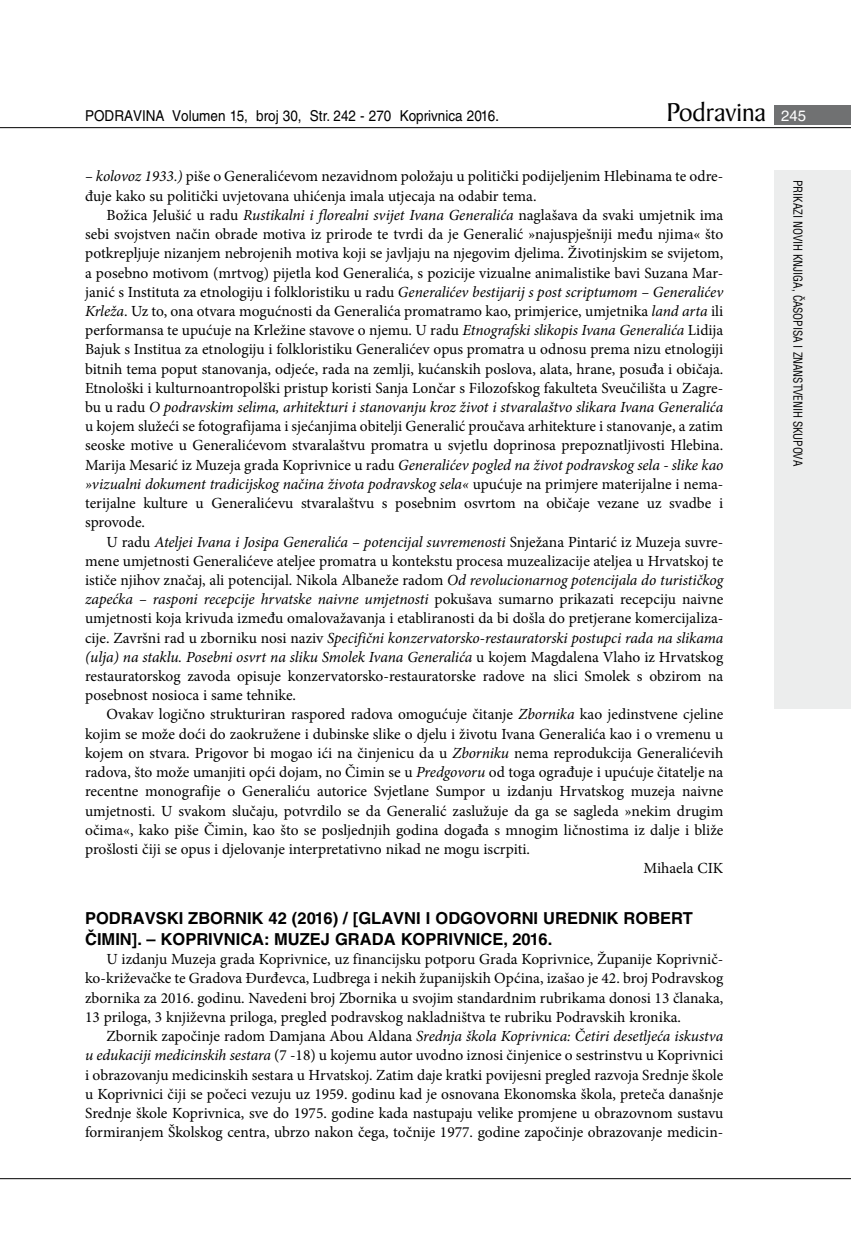
<style>
.page{position:relative;width:851px;height:1234px;background:#fff}
.page>*{position:absolute;margin:0;border:0;box-sizing:border-box;transform-origin:0 0}
.t1{font:27.6px "Baker Signet BT";color:#000}
.t2{font:700 16.5px/21px "Helvetica LT Skin 29";color:#000}
.t3{font:15.45px/19.2px "Minion Pro";color:#000;text-align:justify}
.t4{font:italic 15.45px "Minion Pro";letter-spacing:-.005em;color:#000}
.t5{font:15px "Helvetica LT Skin 29";color:#000;scale:.9 1}
.t6{font:condensed 12px "Helvetica LT Skin 29";letter-spacing:-.005em;color:#000;scale:.95 1}
.s1{font-family:"Helvetica LT Skin 29";font-size:15px;color:#fff}
.s2{font-style:italic}
.s3{font-style:normal}
</style>
<div class="page">
<div style="left:774px;top:170px;width:76px;height:538px;background:#eceded"></div>
<div style="left:774px;top:105px;width:76px;height:19px;background:#707172"></div>
<hr style="left:0;top:127px;width:850px;height:1px;background:#000">
<hr style="left:0;top:1177px;width:850px;height:1px;background:#000">
<p class="t5" style="left:85px;top:107px;width:462px">PODRAVINA Volumen 15, broj 30, Str. 242 - 270 Koprivnica 2016.</p>
<h1 class="t1" style="left:666px;top:95px;width:141px">Podravina <span class="s1">245</span></h1>
<p class="t3" style="left:85px;top:167px;width:639px"><span class="s2">– kolovoz 1933.)</span> piše o Generalićevom nezavidnom položaju u politički podijeljenim Hlebinama te odre-</p>
<p class="t3" style="left:85px;top:186px;width:453px">đuje kako su politički uvjetovana uhićenja imala utjecaja na odabir tema.</p>
<p class="t3" style="left:106px;top:205px;width:618px">Božica Jelušić u radu <span class="s2">Rustikalni i florealni svijet Ivana Generalića</span> naglašava da svaki umjetnik ima</p>
<p class="t3" style="left:85px;top:224px;width:639px">sebi svojstven način obrade motiva iz prirode te tvrdi da je Generalić »najuspješniji među njima« što</p>
<p class="t3" style="left:85px;top:244px;width:639px">potkrepljuje nizanjem nebrojenih motiva koji se javljaju na njegovim djelima. Životinjskim se svijetom,</p>
<p class="t3" style="left:85px;top:263px;width:639px">a posebno motivom (mrtvog) pijetla kod Generalića, s pozicije vizualne animalistike bavi Suzana Mar-</p>
<p class="t4" style="left:85px;top:281px;width:639px"><span class="s3">janić s Instituta za etnologiju i folkloristiku u radu</span> Generalićev bestijarij s post scriptumom – Generalićev</p>
<p class="t3" style="left:85px;top:301px;width:639px"><span class="s2">Krleža</span>. Uz to, ona otvara mogućnosti da Generalića promatramo kao, primjerice, umjetnika <span class="s2">land arta</span> ili</p>
<p class="t3" style="left:85px;top:320px;width:639px">performansa te upućuje na Krležine stavove o njemu. U radu <span class="s2">Etnografski slikopis Ivana Generalića</span> Lidija</p>
<p class="t3" style="left:85px;top:340px;width:639px">Bajuk s Institua za etnologiju i folkloristiku Generalićev opus promatra u odnosu prema nizu etnologiji</p>
<p class="t3" style="left:85px;top:359px;width:639px">bitnih tema poput stanovanja, odjeće, rada na zemlji, kućanskih poslova, alata, hrane, posuđa i običaja.</p>
<p class="t3" style="left:85px;top:378px;width:639px">Etnološki i kulturnoantropolški pristup koristi Sanja Lončar s Filozofskog fakulteta Sveučilišta u Zagre-</p>
<p class="t4" style="left:85px;top:396px;width:639px"><span class="s3">bu u radu</span> O podravskim selima, arhitekturi i stanovanju kroz život i stvaralaštvo slikara Ivana Generalića</p>
<p class="t3" style="left:85px;top:416px;width:639px">u kojem služeći se fotografijama i sjećanjima obitelji Generalić proučava arhitekture i stanovanje, a zatim</p>
<p class="t3" style="left:85px;top:436px;width:639px">seoske motive u Generalićevom stvaralaštvu promatra u svjetlu doprinosa prepoznatljivosti Hlebina.</p>
<p class="t4" style="left:85px;top:454px;width:639px"><span class="s3">Marija Mesarić iz Muzeja grada Koprivnice u radu</span> Generalićev pogled na život podravskog sela - slike kao</p>
<p class="t4" style="left:85px;top:473px;width:639px">»vizualni dokument tradicijskog načina života podravskog sela« <span class="s3">upućuje na primjere materijalne i nema-</span></p>
<p class="t3" style="left:85px;top:493px;width:639px">terijalne kulture u Generalićevu stvaralaštvu s posebnim osvrtom na običaje vezane uz svadbe i</p>
<p class="t3" style="left:85px;top:512px;width:61px">sprovode.</p>
<p class="t4" style="left:106px;top:531px;width:618px"><span class="s3">U radu</span> Ateljei Ivana i Josipa Generalića – potencijal suvremenosti <span class="s3">Snježana Pintarić iz Muzeja suvre-</span></p>
<p class="t3" style="left:85px;top:551px;width:639px">mene umjetnosti Generalićeve ateljee promatra u kontekstu procesa muzealizacije ateljea u Hrvatskoj te</p>
<p class="t3" style="left:85px;top:570px;width:639px">ističe njihov značaj, ali potencijal. Nikola Albaneže radom <span class="s2">Od revolucionarnog potencijala do turističkog</span></p>
<p class="t4" style="left:85px;top:588px;width:639px">zapećka – rasponi recepcije hrvatske naivne umjetnosti <span class="s3">pokušava sumarno prikazati recepciju naivne</span></p>
<p class="t3" style="left:85px;top:608px;width:639px">umjetnosti koja krivuda između omalovažavanja i etabliranosti da bi došla do pretjerane komercijaliza-</p>
<p class="t4" style="left:85px;top:627px;width:639px"><span class="s3">cije. Završni rad u zborniku nosi naziv</span> Specifični konzervatorsko-restauratorski postupci rada na slikama</p>
<p class="t4" style="left:85px;top:646px;width:639px">(ulja) na staklu. Posebni osvrt na sliku Smolek Ivana Generalića <span class="s3">u kojem Magdalena Vlaho iz Hrvatskog</span></p>
<p class="t3" style="left:85px;top:666px;width:639px">restauratorskog zavoda opisuje konzervatorsko-restauratorske radove na slici Smolek s obzirom na</p>
<p class="t3" style="left:85px;top:685px;width:212px">posebnost nosioca i same tehnike.</p>
<p class="t3" style="left:106px;top:704px;width:618px">Ovakav logično strukturiran raspored radova omogućuje čitanje <span class="s2">Zbornika</span> kao jedinstvene cjeline</p>
<p class="t3" style="left:85px;top:724px;width:639px">kojim se može doći do zaokružene i dubinske slike o djelu i životu Ivana Generalića kao i o vremenu u</p>
<p class="t3" style="left:85px;top:743px;width:639px">kojem on stvara. Prigovor bi mogao ići na činjenicu da u <span class="s2">Zborniku</span> nema reprodukcija Generalićevih</p>
<p class="t3" style="left:85px;top:762px;width:639px">radova, što može umanjiti opći dojam, no Čimin se u <span class="s2">Predgovoru</span> od toga ograđuje i upućuje čitatelje na</p>
<p class="t3" style="left:85px;top:781px;width:639px">recentne monografije o Generaliću autorice Svjetlane Sumpor u izdanju Hrvatskog muzeja naivne</p>
<p class="t3" style="left:85px;top:800px;width:639px">umjetnosti. U svakom slučaju, potvrdilo se da Generalić zaslužuje da ga se sagleda »nekim drugim</p>
<p class="t3" style="left:85px;top:820px;width:639px">očima«, kako piše Čimin, kao što se posljednjih godina događa s mnogim ličnostima iz dalje i bliže</p>
<p class="t3" style="left:85px;top:839px;width:446px">prošlosti čiji se opus i djelovanje interpretativno nikad ne mogu iscrpiti.</p>
<p class="t3" style="left:643px;top:858px;width:81px">Mihaela CIK</p>
<p class="t2" style="left:85px;top:907px;width:609px">PODRAVSKI ZBORNIK 42 (2016) / [GLAVNI I ODGOVORNI UREDNIK ROBERT<br>ČIMIN]. – KOPRIVNICA: MUZEJ GRADA KOPRIVNICE, 2016.</p>
<p class="t3" style="left:85px;top:949px;width:639px;text-indent:21px">U izdanju Muzeja grada Koprivnice, uz financijsku potporu Grada Koprivnice, Županije Koprivnič&shy;ko-križevačke te Gradova Đurđevca, Ludbrega i nekih županijskih Općina, izašao je 42. broj Podravskog zbornika za 2016. godinu. Navedeni broj Zbornika u svojim standardnim rubrikama donosi 13 članaka, 13 priloga, 3 književna priloga, pregled podravskog nakladništva te rubriku Podravskih kronika.</p>
<p class="t3" style="left:85px;top:1026px;width:639px;text-indent:21px">Zbornik započinje radom Damjana Abou Aldana <span class="s2">Srednja škola Koprivnica: Četiri desetljeća iskustva u edukaciji medicinskih sestara</span> (7 -18) u kojemu autor uvodno iznosi činjenice o sestrinstvu u Koprivnici i obrazovanju medicinskih sestara u Hrvatskoj. Zatim daje kratki povijesni pregled razvoja Srednje škole u Koprivnici čiji se počeci vezuju uz 1959. godinu kad je osnovana Ekonomska škola, preteča današnje Srednje škole Koprivnica, sve do 1975. godine kada nastupaju velike promjene u obrazovnom sustavu formiranjem Školskog centra, ubrzo nakon čega, točnije 1977. godine započinje obrazovanje medicin-</p>
<p class="t6" style="left:805px;top:180px;width:302px;rotate:90deg">PRIKAZI NOVIH KNJIGA, ČASOPISA I ZNANSTVENIH SKUPOVA</p>
</div>
